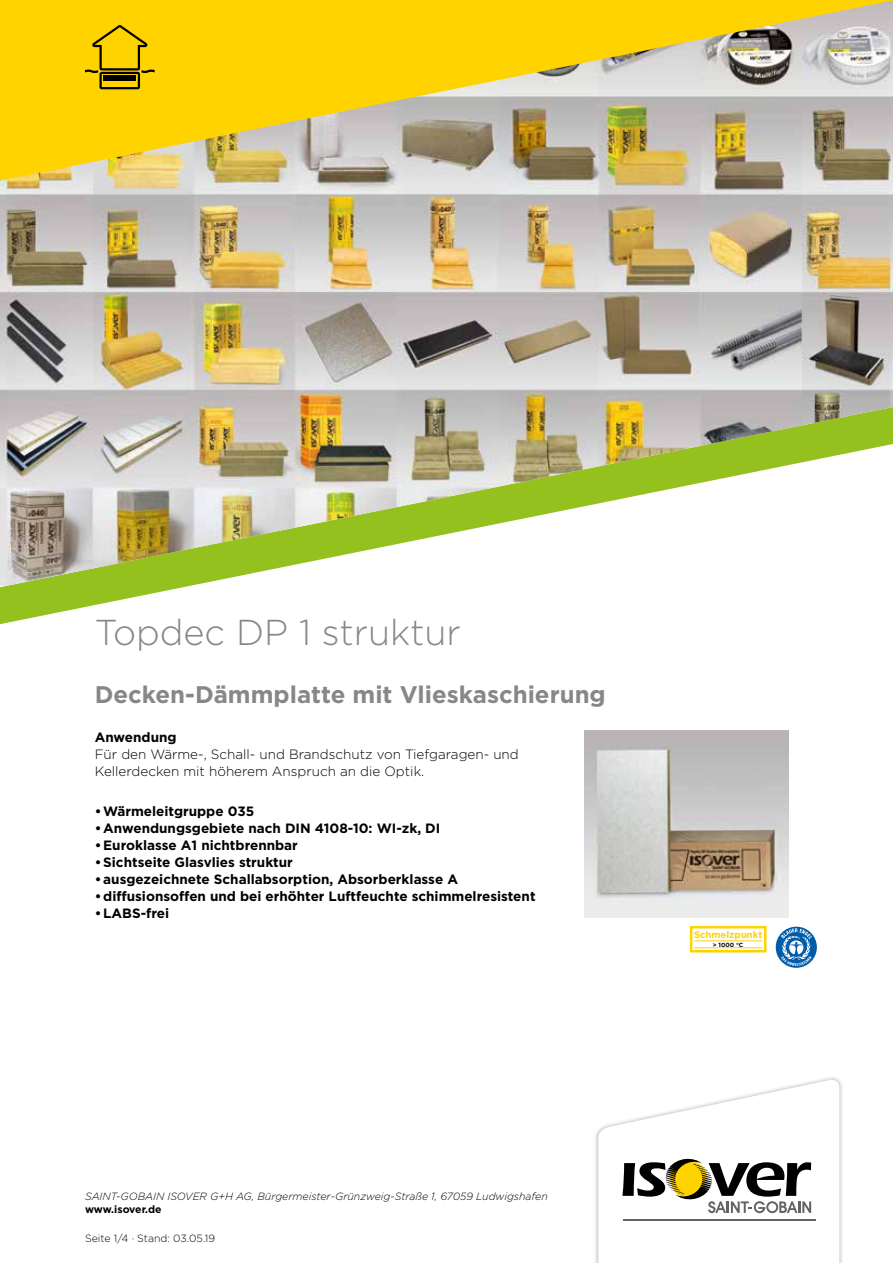
<style>
.page{position:relative;width:893px;height:1263px;background:#fff}
.page>*{position:absolute;margin:0;border:0;box-sizing:border-box;transform-origin:0 0}
.t1{font:300 36px "Gotham";color:#878787}
.t2{font:700 24px "Gotham";color:#878787}
.t3{font:700 13.5px "Gotham";color:#000}
.t4{font:300 13.5px/17px "Gotham";color:#000}
.t5{font:italic 300 10.5px "Gotham";color:#000}
.t6{font:300 10.5px "Gotham";color:#000}
.t7{font:700 10.5px "Gotham";letter-spacing:-.005em;color:#000}
.t8{font:700 9.45px "Gotham";color:#ffd300}
.t9{font:700 6px "Gotham";color:#000}
</style>
<div class="page">
<svg style="left:0;top:587px;width:184px;height:37px"></svg>
<img style="left:0;top:181px;width:893px;height:404px">
<img style="left:585px;top:731px;width:203px;height:186px">
<img style="left:0;top:0;width:893px;height:181px">
<svg style="left:85px;top:25px;width:70px;height:64px;background:#d6b100"></svg>
<div style="left:103px;top:75px;width:33px;height:5px;background:#000"></div>
<svg style="left:775px;top:926px;width:42px;height:42px"></svg>
<svg style="left:776px;top:927px;width:41px;height:41px"></svg>
<div style="left:690px;top:926px;width:76px;height:26px;border:3px solid #ffd300"></div>
<hr style="left:694px;top:947px;width:68px;height:1px;background:#ffd500">
<hr style="left:694px;top:941px;width:68px;height:1px;background:#ffd500">
<div style="left:594px;top:1075px;width:250px;height:188px;background:#000;opacity:.3"></div>
<svg style="left:598px;top:1078px;width:241px;height:185px"></svg>
<h1 class="t1" style="left:95px;top:609px;width:368px">Topdec DP 1 struktur</h1>
<h2 class="t2" style="left:95px;top:678px;width:513px">Decken-Dämmplatte mit Vlieskaschierung</h2>
<p class="t3" style="left:95px;top:728px;width:83px">Anwendung</p>
<p class="t4" style="left:95px;top:745px;width:426px">Für den Wärme-, Schall- und Brandschutz von Tiefgaragen- und<br>Kellerdecken mit höherem Anspruch an die Optik.</p>
<p class="t3" style="left:95px;top:802px;width:161px">•Wärmeleitgruppe 035</p>
<p class="t3" style="left:95px;top:819px;width:347px">•Anwendungsgebiete nach DIN 4108-10: WI-zk, DI</p>
<p class="t3" style="left:95px;top:836px;width:205px">•Euroklasse A1 nichtbrennbar</p>
<p class="t3" style="left:95px;top:853px;width:200px">•Sichtseite Glasvlies struktur</p>
<p class="t3" style="left:95px;top:870px;width:365px">•ausgezeichnete Schallabsorption, Absorberklasse A</p>
<p class="t3" style="left:95px;top:887px;width:442px">•diffusionsoffen und bei erhöhter Luftfeuchte schimmelresistent</p>
<p class="t3" style="left:95px;top:904px;width:76px">•LABS-frei</p>
<p class="t8" style="left:694px;top:928px;width:70px">Schmelzpunkt</p>
<p class="t9" style="left:713px;top:940px;width:32px">&gt; 1000 °C</p>
<p class="t5" style="left:85px;top:1189px;width:464px">SAINT-GOBAIN ISOVER G+H AG, Bürgermeister-Grünzweig-Straße 1, 67059 Ludwigshafen</p>
<p class="t7" style="left:85px;top:1202px;width:78px">www.isover.de</p>
<p class="t6" style="left:85px;top:1231px;width:132px">Seite 1/4 · Stand: 03.05.19</p>
</div>
